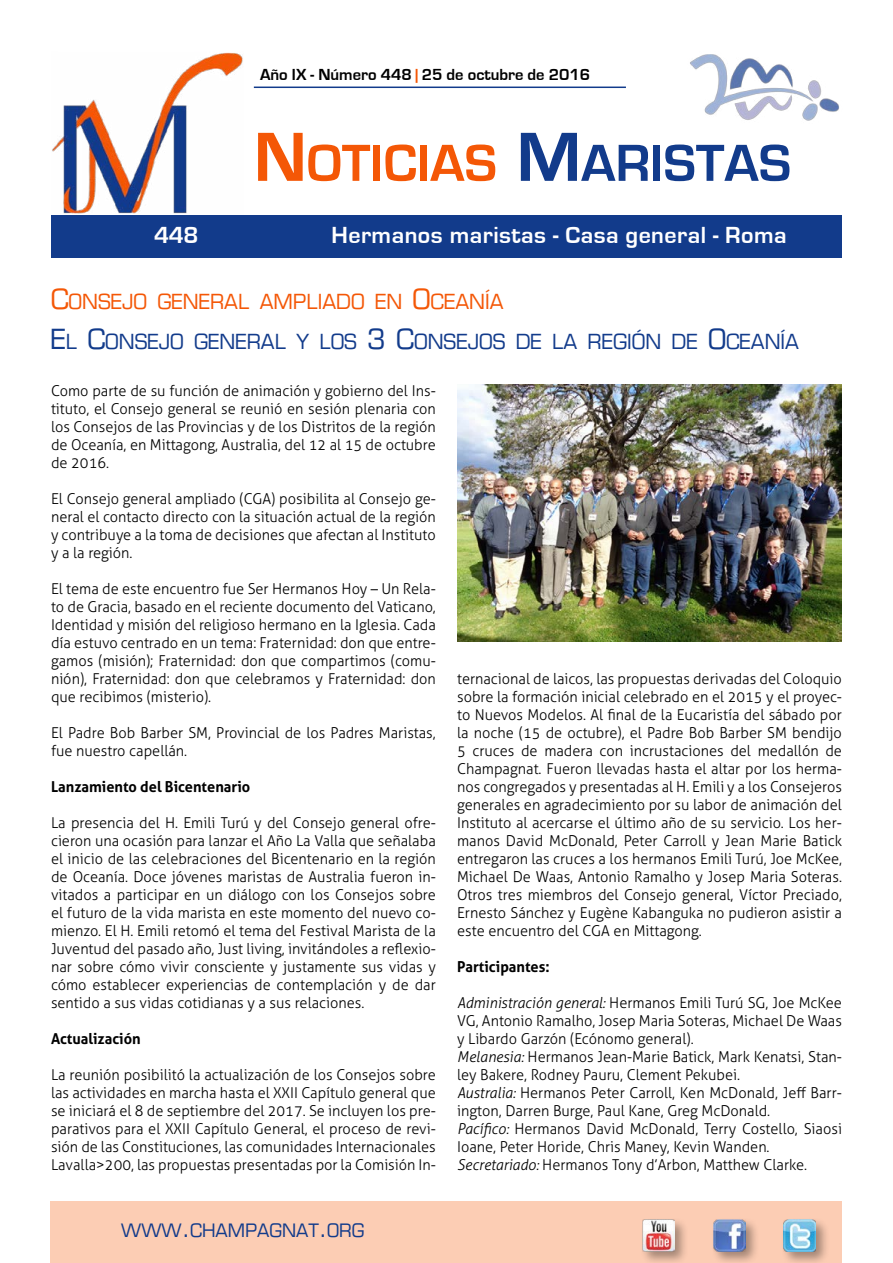
<style>
.page{position:relative;width:893px;height:1263px;background:#fff}
.page>*{position:absolute;margin:0;border:0;box-sizing:border-box;transform-origin:0 0}
.t1{font:700 54px "Eurostile";color:#f45706}
.t2{font:700 24px "Eurostile";letter-spacing:.02em;color:#fff}
.t3{font:20.25px/39.8px "Eurostile";color:#123b8b}
.t4{font:18px "Eurostile";color:#123b8b}
.t5{font:700 16.5px "Eurostile";color:#000}
.t6{font:300 15px/18px "Aller";color:#000;text-align:justify}
.t7{font:700 15px "Aller";color:#000}
.s1{color:#f45706}
.s2{font-size:72px}
.s3{font-size:72px;color:#123b8b}
.s4{color:#123b8b}
.s5{font-size:27px;color:#f45706}
.s6{font-size:27px}
.s7{font-style:italic}
.s8{font-size:24px}
</style>
<div class="page">
<div style="left:51px;top:215px;width:791px;height:43px;background:#123b8b"></div>
<div style="left:50px;top:1201px;width:792px;height:62px;background:#fccdb4"></div>
<div style="left:710px;top:1216px;width:49px;height:47px;background:#000;opacity:.35"></div>
<img style="left:713px;top:1219px;width:32px;height:32px">
<div style="left:781px;top:1216px;width:49px;height:47px;background:#000;opacity:.35"></div>
<img style="left:784px;top:1219px;width:32px;height:32px">
<hr style="left:254px;top:87px;width:372px;height:1px;background:#123b8b">
<div style="left:640px;top:1216px;width:48px;height:47px;background:#000;opacity:.35"></div>
<img style="left:642px;top:1219px;width:33px;height:32px">
<img style="left:52px;top:52px;width:191px;height:162px">
<img style="left:690px;top:54px;width:149px;height:67px">
<img style="left:457px;top:384px;width:385px;height:257px">
<p class="t5" style="left:260px;top:66px;width:332px">Año IX - Número 448 <span class="s1">|</span> 25 de octubre de 2016</p>
<h1 class="t1" style="left:254px;top:134px;width:539px"><span class="s2">N</span>OTICIAS <span class="s3">M</span><span class="s4">ARISTAS</span></h1>
<h2 class="t2" style="left:154px;top:222px;width:46px">448</h2>
<h2 class="t2" style="left:332px;top:222px;width:457px">Hermanos maristas - Casa general - Roma</h2>
<h3 class="t3" style="left:51px;top:282px;width:750px"><span class="s5">C</span><span class="s1">ONSEJO GENERAL AMPLIADO EN</span> <span class="s5">O</span><span class="s1">CEANÍA<br></span><span class="s6">E</span>L <span class="s6">C</span>ONSEJO GENERAL Y LOS <span class="s6">3 C</span>ONSEJOS DE LA REGIÓN DE <span class="s6">O</span>CEANÍA</h3>
<p class="t6" style="left:51px;top:382px;width:386px">Como parte de su función de animación y gobierno del Ins&shy;tituto, el Consejo general se reunió en sesión plenaria con los Consejos de las Provincias y de los Distritos de la región de Oceanía, en Mittagong, Australia, del 12 al 15 de octubre de 2016.</p>
<p class="t6" style="left:51px;top:490px;width:386px">El Consejo general ampliado (CGA) posibilita al Consejo ge&shy;neral el contacto directo con la situación actual de la región y contribuye a la toma de decisiones que afectan al Instituto y a la región.</p>
<p class="t6" style="left:51px;top:580px;width:386px">El tema de este encuentro fue Ser Hermanos Hoy – Un Rela&shy;to de Gracia, basado en el reciente documento del Vaticano, Identidad y misión del religioso hermano en la Iglesia. Cada día estuvo centrado en un tema: Fraternidad: don que entre&shy;gamos (misión); Fraternidad: don que compartimos (comu&shy;nión), Fraternidad: don que celebramos y Fraternidad: don que recibimos (misterio).</p>
<p class="t6" style="left:51px;top:724px;width:386px">El Padre Bob Barber SM, Provincial de los Padres Maristas, fue nuestro capellán.</p>
<p class="t7" style="left:51px;top:777px;width:201px">Lanzamiento del Bicentenario</p>
<p class="t6" style="left:51px;top:814px;width:386px">La presencia del H. Emili Turú y del Consejo general ofre&shy;cieron una ocasión para lanzar el Año La Valla que señalaba el inicio de las celebraciones del Bicentenario en la región de Oceanía. Doce jóvenes maristas de Australia fueron in&shy;vitados a participar en un diálogo con los Consejos sobre el futuro de la vida marista en este momento del nuevo co&shy;mienzo. El H. Emili retomó el tema del Festival Marista de la Juventud del pasado año, Just living, invitándoles a reflexio&shy;nar sobre cómo vivir consciente y justamente sus vidas y cómo establecer experiencias de contemplación y de dar sentido a sus vidas cotidianas y a sus relaciones.</p>
<p class="t7" style="left:51px;top:1029px;width:91px">Actualización</p>
<p class="t6" style="left:51px;top:1066px;width:386px">La reunión posibilitó la actualización de los Consejos sobre las actividades en marcha hasta el XXII Capítulo general que se iniciará el 8 de septiembre del 2017. Se incluyen los pre&shy;parativos para el XXII Capítulo General, el proceso de revi&shy;sión de las Constituciones, las comunidades Internacionales Lavalla&gt;200, las propuestas presentadas por la Comisión In-</p>
<p class="t6" style="left:457px;top:670px;width:386px">ternacional de laicos, las propuestas derivadas del Coloquio sobre la formación inicial celebrado en el 2015 y el proyec&shy;to Nuevos Modelos. Al final de la Eucaristía del sábado por la noche (15 de octubre), el Padre Bob Barber SM bendijo 5 cruces de madera con incrustaciones del medallón de Champagnat. Fueron llevadas hasta el altar por los herma&shy;nos congregados y presentadas al H. Emili y a los Consejeros generales en agradecimiento por su labor de animación del Instituto al acercarse el último año de su servicio. Los her&shy;manos David McDonald, Peter Carroll y Jean Marie Batick entregaron las cruces a los hermanos Emili Turú, Joe McKee, Michael De Waas, Antonio Ramalho y Josep Maria Soteras.<br>Otros tres miembros del Consejo general, Víctor Preciado, Ernesto Sánchez y Eugène Kabanguka no pudieron asistir a este encuentro del CGA en Mittagong.</p>
<p class="t7" style="left:457px;top:957px;width:94px">Participantes:</p>
<p class="t6" style="left:457px;top:994px;width:386px;text-align:left"><span class="s7">Administración general:</span> Hermanos Emili Turú SG, Joe McKee VG, Antonio Ramalho, Josep Maria Soteras, Michael De Waas y Libardo Garzón (Ecónomo general).<br><span class="s7">Melanesia:</span> Hermanos Jean-Marie Batick, Mark Kenatsi, Stan&shy;ley Bakere, Rodney Pauru, Clement Pekubei.<br><span class="s7">Australia:</span> Hermanos Peter Carroll, Ken McDonald, Jeff Barr&shy;ington, Darren Burge, Paul Kane, Greg McDonald.<br><span class="s7">Pacífico:</span> Hermanos David McDonald, Terry Costello, Siaosi Ioane, Peter Horide, Chris Maney, Kevin Wanden.<br><span class="s7">Secretariado:</span> Hermanos Tony d’Arbon, Matthew Clarke.</p>
<p class="t4" style="left:121px;top:1219px;width:245px">WWW<span class="s8">.</span>CHAMPAGNAT<span class="s8">.</span>ORG</p>
</div>
